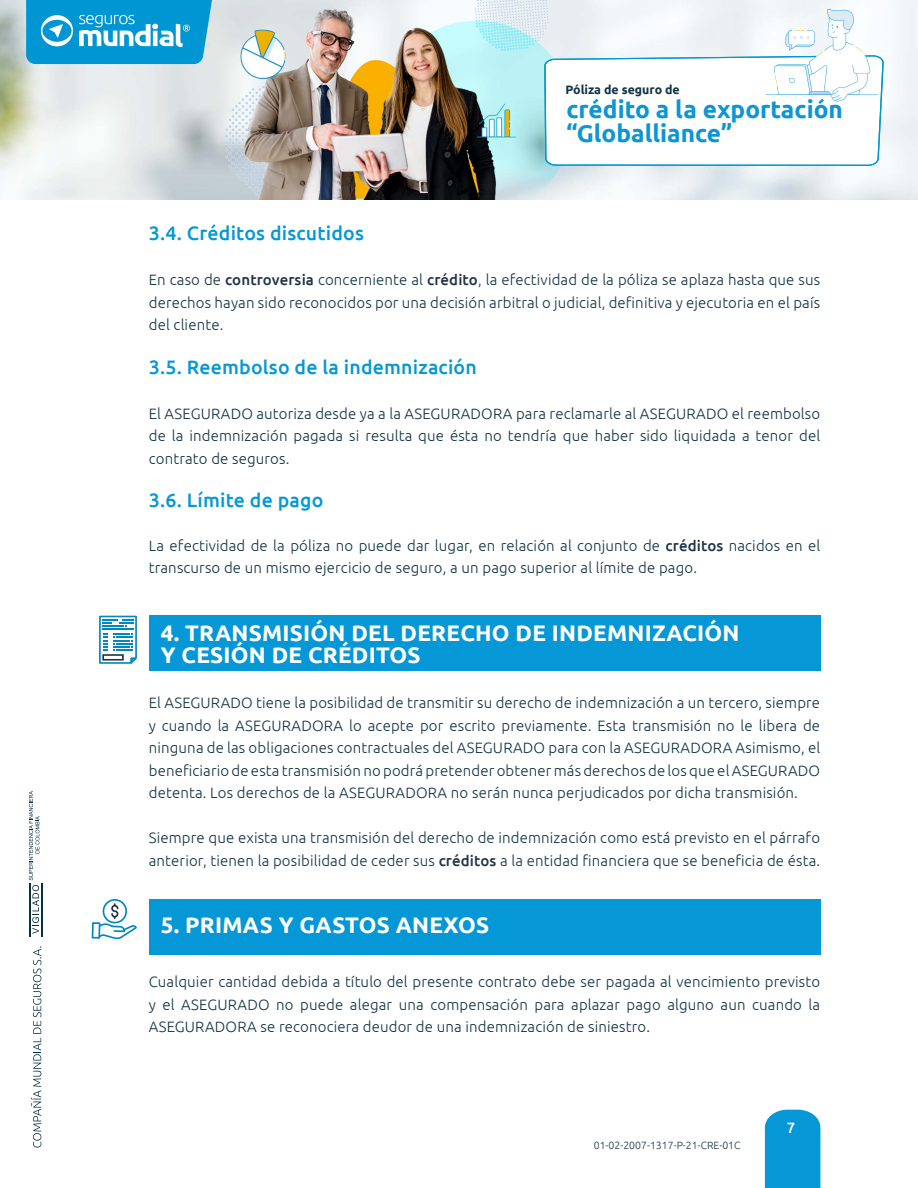
<style>
.page{position:relative;width:918px;height:1188px;background:#fff}
.page>*{position:absolute;margin:0;border:0;box-sizing:border-box;transform-origin:0 0}
.t1{font:700 24.15px/23.2px "Ubuntu";color:#0e95d4}
.t2{font:700 22.5px/22.5px "Ubuntu";letter-spacing:.01em;color:#fff}
.t3{font:500 19.5px "Ubuntu";letter-spacing:.01em;color:#0698d6}
.t4{font:300 15px/22.5px "Ubuntu";letter-spacing:.01em;color:#123446;text-align:justify}
.t5{font:500 15px "Ubuntu";color:#fff}
.t6{font:700 12.3px "Ubuntu";color:#103446}
.t7{font:300 10.5px "Ubuntu";color:#123446}
.s1{font-weight:500;color:#1f3445}
</style>
<div class="page">
<div style="left:765px;top:1110px;width:55px;height:78px;background:#0698d6"></div>
<img style="left:0;top:0;width:918px;height:199px">
<img style="left:225px;top:0;width:348px;height:199px">
<svg style="left:26px;top:0;width:186px;height:64px;background:#29a6da"></svg>
<svg style="left:544px;top:9px;width:340px;height:157px"></svg>
<svg style="left:29px;top:791px;width:10px;height:143px"></svg>
<hr style="left:29px;top:883px;width:1px;height:53px;background:#062f43">
<hr style="left:42px;top:883px;width:1px;height:53px;background:#062f43">
<svg style="left:31px;top:946px;width:10px;height:202px"></svg>
<div style="left:149px;top:899px;width:671px;height:56px;background:#0698d6"></div>
<div style="left:149px;top:616px;width:671px;height:55px;background:#0698d6"></div>
<svg style="left:92px;top:899px;width:45px;height:40px"></svg>
<svg style="left:99px;top:616px;width:38px;height:48px"></svg>
<p class="t6" style="left:565px;top:82px;width:116px">Póliza de seguro de</p>
<h1 class="t1" style="left:566px;top:98px;width:278px">crédito a la exportación “Globalliance”</h1>
<h3 class="t3" style="left:149px;top:221px;width:217px">3.4. Créditos discutidos</h3>
<p class="t4" style="left:149px;top:269px;width:673px">En caso de <span class="s1">controversia</span> concerniente al <span class="s1">crédito</span>, la efectividad de la póliza se aplaza hasta que sus derechos hayan sido reconocidos por una decisión arbitral o judicial, definitiva y ejecutoria en el país del cliente.</p>
<h3 class="t3" style="left:149px;top:355px;width:330px">3.5. Reembolso de la indemnización</h3>
<p class="t4" style="left:149px;top:402px;width:673px">El ASEGURADO autoriza desde ya a la ASEGURADORA para reclamarle al ASEGURADO el reembolso de la indemnización pagada si resulta que ésta no tendría que haber sido liquidada a tenor del contrato de seguros.</p>
<h3 class="t3" style="left:149px;top:488px;width:176px">3.6. Límite de pago</h3>
<p class="t4" style="left:149px;top:534px;width:673px">La efectividad de la póliza no puede dar lugar, en relación al conjunto de <span class="s1">créditos</span> nacidos en el transcurso de un mismo ejercicio de seguro, a un pago superior al límite de pago.</p>
<h2 class="t2" style="left:161px;top:621px;width:580px">4. TRANSMISIÓN DEL DERECHO DE INDEMNIZACIÓN<br>Y CESIÓN DE CRÉDITOS</h2>
<p class="t4" style="left:149px;top:692px;width:673px">El ASEGURADO tiene la posibilidad de transmitir su derecho de indemnización a un tercero, siempre y cuando la ASEGURADORA lo acepte por escrito previamente. Esta transmisión no le libera de ninguna de las obligaciones contractuales del ASEGURADO para con la ASEGURADORA Asimismo, el beneficiario de esta transmisión no podrá pretender obtener más derechos de los que el ASEGURADO detenta. Los derechos de la ASEGURADORA no serán nunca perjudicados por dicha transmisión.</p>
<p class="t4" style="left:149px;top:827px;width:673px">Siempre que exista una transmisión del derecho de indemnización como está previsto en el párrafo anterior, tienen la posibilidad de ceder sus <span class="s1">créditos</span> a la entidad financiera que se beneficia de ésta.</p>
<h2 class="t2" style="left:161px;top:914px;width:330px">5. PRIMAS Y GASTOS ANEXOS</h2>
<p class="t4" style="left:149px;top:971px;width:673px">Cualquier cantidad debida a título del presente contrato debe ser pagada al vencimiento previsto y el ASEGURADO no puede alegar una compensación para aplazar pago alguno aun cuando la ASEGURADORA se reconociera deudor de una indemnización de siniestro.</p>
<p class="t7" style="left:594px;top:1139px;width:148px">01-02-2007-1317-P-21-CRE-01C</p>
<p class="t5" style="left:787px;top:1118px;width:10px">7</p>
</div>
